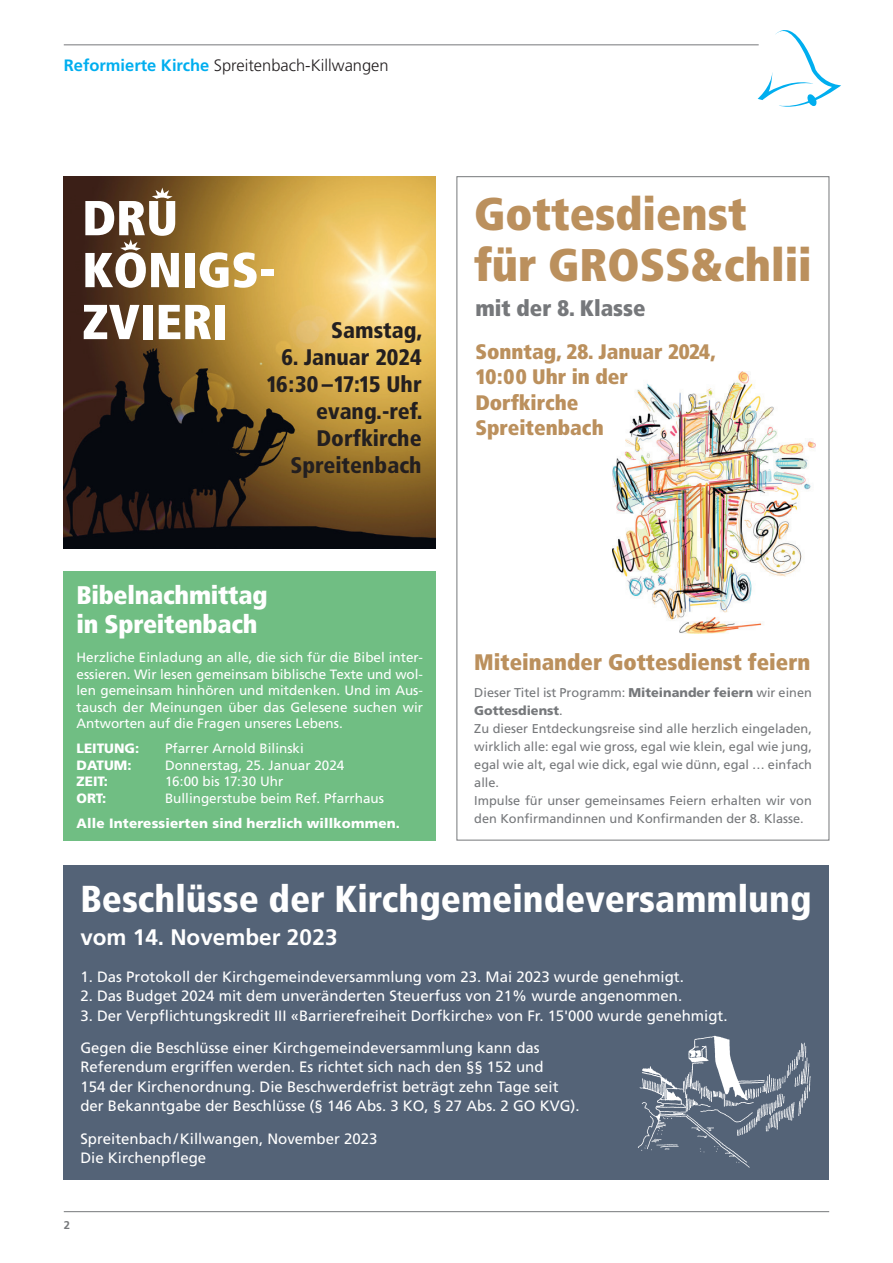
<style>
.page{position:relative;width:893px;height:1263px;background:#fff}
.page>*{position:absolute;margin:0;border:0;box-sizing:border-box;transform-origin:0 0}
.t1{font:900 condensed 45.75px/51px "Frutiger";color:#bb905d}
.t2{font:900 condensed 37.5px "Frutiger";color:#fff}
.t3{font:900 condensed 25.5px/28.5px "Frutiger";letter-spacing:-.01em;color:#fff}
.t4{font:900 condensed 22.5px/27px "Frutiger";color:#231f20;text-align:right}
.t5{font:900 condensed 22.5px "Frutiger";color:#bb905d}
.t6{font:700 22.5px "Frutiger";color:#fff}
.t7{font:900 condensed 22.5px "Frutiger";color:#76787b}
.t8{font:900 condensed 21px/25.5px "Frutiger";color:#bb905d}
.t9{font:300 16.5px "Frutiger";color:#231f20}
.t10{font:15px/19.5px "Frutiger";color:#fff}
.t11{font:13.5px/16.5px "Frutiger";color:#fff;text-align:justify}
.t12{font:900 13.5px "Frutiger";letter-spacing:.01em;color:#fff}
.t13{font:12.75px/18px "Frutiger";color:#76787b}
.t14{font:700 11.25px "Frutiger";color:#76787b}
.s1{font-weight:700;color:#00aeef}
.s2{font-weight:900}
</style>
<div class="page">
<hr style="left:64px;top:45px;width:695px;height:1px;background:#76787b">
<hr style="left:64px;top:1211px;width:765px;height:1px;background:#76787b">
<svg style="left:758px;top:30px;width:83px;height:77px"></svg>
<img style="left:64px;top:176px;width:372px;height:373px">
<svg style="left:456px;top:176px;width:373px;height:664px"></svg>
<div style="left:185px;top:253px;width:9px;height:34px;background:#fff"></div>
<svg style="left:200px;top:252px;width:57px;height:36px"></svg>
<div style="left:261px;top:270px;width:12px;height:6px;background:#fff"></div>
<svg style="left:84px;top:305px;width:55px;height:34px"></svg>
<div style="left:143px;top:305px;width:9px;height:34px;background:#fff"></div>
<svg style="left:159px;top:305px;width:52px;height:34px"></svg>
<div style="left:215px;top:305px;width:10px;height:34px;background:#fff"></div>
<svg style="left:85px;top:188px;width:94px;height:100px"></svg>
<div style="left:63px;top:865px;width:766px;height:315px;background:#546377"></div>
<img style="left:635px;top:1034px;width:177px;height:135px">
<div style="left:64px;top:571px;width:372px;height:269px;background:#70be83"></div>
<p class="t9" style="left:64px;top:56px;width:326px"><span class="s1">Reformierte Kirche</span> Spreitenbach-Killwangen</p>
<h3 class="t4" style="left:331px;top:317px;width:93px">Samstag,</h3>
<h3 class="t4" style="left:266px;top:344px;width:158px">6. Januar 2024<br>16:30 –17:15 Uhr evang.-ref.<br>Dorfkirche<br>Spreitenbach</h3>
<h3 class="t3" style="left:77px;top:581px;width:192px">Bibelnachmittag in Spreitenbach</h3>
<p class="t11" style="left:77px;top:649px;width:348px">Herzliche Einladung an alle, die sich für die Bibel inter&shy;essieren. Wir lesen gemeinsam biblische Texte und wol&shy;len gemeinsam hinhören und mitdenken. Und im Aus&shy;tausch der Meinungen über das Gelesene suchen wir Antworten auf die Fragen unseres Lebens.</p>
<p class="t12" style="left:77px;top:740px;width:64px">LEITUNG:</p>
<p class="t11" style="left:165px;top:740px;width:140px">Pfarrer Arnold Bilinski</p>
<p class="t12" style="left:77px;top:757px;width:56px">DATUM:</p>
<p class="t11" style="left:165px;top:757px;width:181px">Donnerstag, 25. Januar 2024</p>
<p class="t12" style="left:77px;top:773px;width:33px">ZEIT:</p>
<p class="t11" style="left:165px;top:773px;width:120px">16:00 bis 17:30 Uhr</p>
<p class="t12" style="left:77px;top:790px;width:31px">ORT:</p>
<p class="t11" style="left:165px;top:790px;width:221px">Bullingerstube beim Ref. Pfarrhaus</p>
<p class="t12" style="left:77px;top:815px;width:325px">Alle Interessierten sind herzlich willkommen.</p>
<h1 class="t1" style="left:474px;top:188px;width:339px">Gottesdienst für GROSS&amp;chlii</h1>
<h3 class="t7" style="left:475px;top:295px;width:172px">mit der 8. Klasse</h3>
<h3 class="t8" style="left:475px;top:339px;width:242px">Sonntag, 28. Januar 2024,<br>10:00 Uhr in der<br>Dorfkirche<br>Spreitenbach</h3>
<h3 class="t5" style="left:474px;top:649px;width:338px">Miteinander Gottesdienst feiern</h3>
<p class="t13" style="left:474px;top:683px;width:339px">Dieser Titel ist Programm: <span class="s2">Miteinander feiern</span> wir einen <span class="s2">Gottesdienst</span>.<br>Zu dieser Entdeckungsreise sind alle herzlich eingeladen, wirklich alle: egal wie gross, egal wie klein, egal wie jung, egal wie alt, egal wie dick, egal wie dünn, egal … einfach alle.<br>Impulse für unser gemeinsames Feiern erhalten wir von den Konfirmandinnen und Konfirmanden der 8. Klasse.</p>
<h2 class="t2" style="left:80px;top:876px;width:733px">Beschlüsse der Kirchgemeindeversammlung</h2>
<h3 class="t6" style="left:80px;top:924px;width:259px">vom 14. November 2023</h3>
<p class="t10" style="left:80px;top:967px;width:605px">1. Das Protokoll der Kirchgemeindeversammlung vom 23. Mai 2023 wurde genehmigt.</p>
<p class="t10" style="left:80px;top:986px;width:603px">2. Das Budget 2024 mit dem unveränderten Steuerfuss von 21% wurde angenommen.</p>
<p class="t10" style="left:80px;top:999px;width:649px;line-height:32.2px">3. Der Verpflichtungskredit III «Barrierefreiheit Dorfkirche» von Fr. 15'000 wurde genehmigt.<br>Gegen die Beschlüsse einer Kirchgemeindeversammlung kann das</p>
<p class="t10" style="left:80px;top:1057px;width:501px">Referendum ergriffen werden. Es richtet sich nach den §§ 152 und<br>154 der Kirchenordnung. Die Beschwerdefrist beträgt zehn Tage seit der Bekanntgabe der Beschlüsse (§ 146 Abs. 3 KO, § 27 Abs. 2 GO KVG).</p>
<p class="t10" style="left:80px;top:1129px;width:299px">Spreitenbach/Killwangen, November 2023<br>Die Kirchenpflege</p>
<p class="t14" style="left:64px;top:1218px;width:8px">2</p>
</div>
